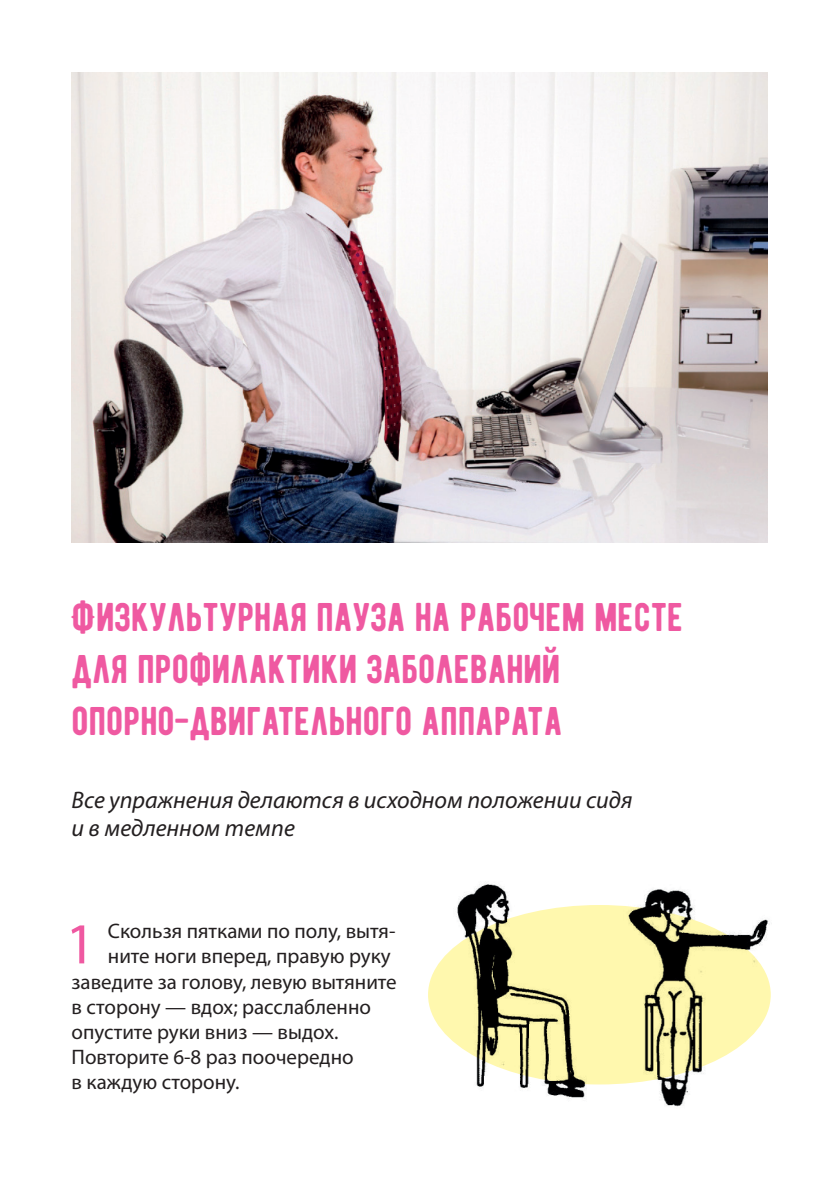
<style>
.page{position:relative;width:840px;height:1191px;background:#fff}
.page>*{position:absolute;margin:0;border:0;box-sizing:border-box;transform-origin:0 0}
.t1{font:58.4px "Myriad Pro";color:#ef59a1}
.t2{font:40px/52px "BERNIER Regular";color:#ef59a1}
.t3{font:italic 24px/28.8px "Myriad Pro";color:#231f20}
.t4{font:21px "Myriad Pro";color:#231f20}
</style>
<div class="page">
<div style="left:428px;top:905px;width:342px;height:179px;background:#fff8ae;border-radius:50%"></div>
<img style="left:453px;top:883px;width:133px;height:216px">
<img style="left:622px;top:889px;width:149px;height:218px">
<img style="left:71px;top:72px;width:696px;height:470px">
<h2 class="t2" style="left:71px;top:590px;width:612px">Физкультурная пауза на рабочем месте для профилактики заболеваний опорно-двигательного аппарата</h2>
<p class="t3" style="left:71px;top:784px;width:562px">Все упражнения делаются в исходном положении сидя и в медленном темпе</p>
<h1 class="t1" style="left:65px;top:907px;width:31px">1</h1>
<p class="t4" style="left:108px;top:918px;width:289px">Скользя пятками по полу, вытя-</p>
<p class="t4" style="left:108px;top:943px;width:284px">ните ноги вперед, правую руку</p>
<p class="t4" style="left:71px;top:968px;width:326px">заведите за голову, левую вытяните</p>
<p class="t4" style="left:71px;top:993px;width:301px">в сторону — вдох; расслабленно</p>
<p class="t4" style="left:71px;top:1019px;width:268px">опустите руки вниз — выдох.</p>
<p class="t4" style="left:71px;top:1044px;width:283px">Повторите 6-8 раз поочередно</p>
<p class="t4" style="left:71px;top:1069px;width:169px">в каждую сторону.</p>
</div>
